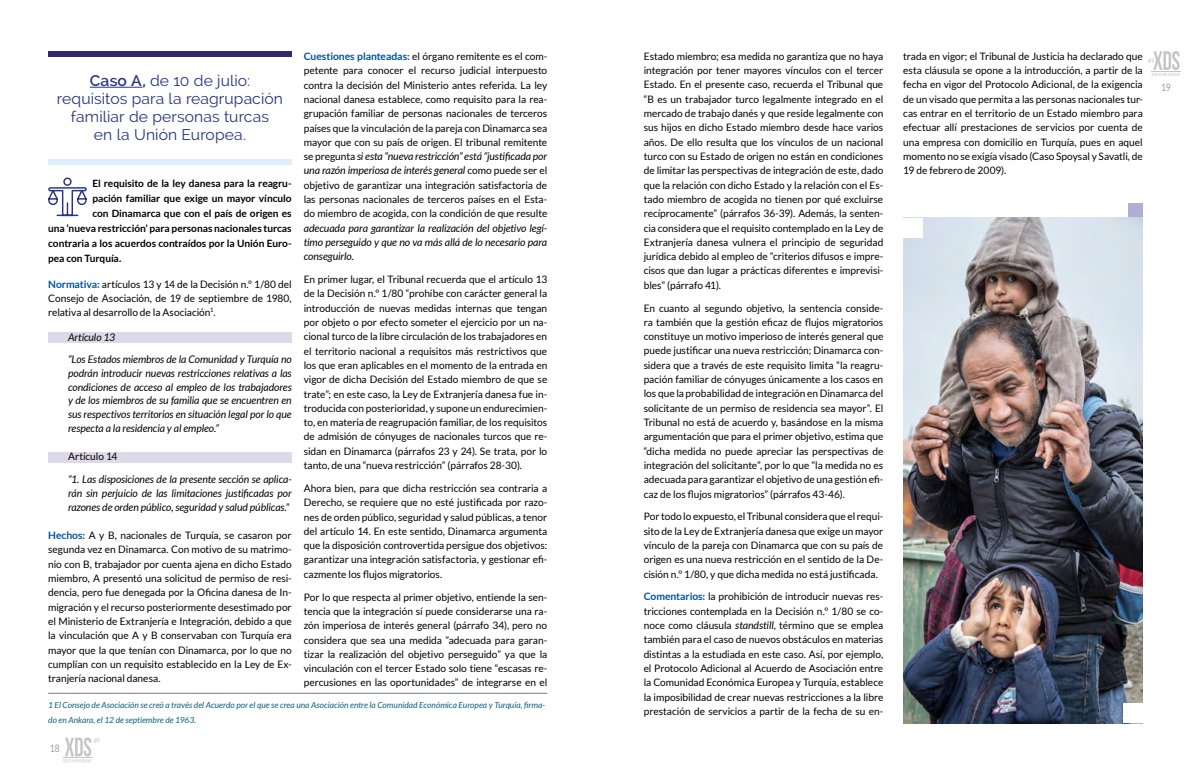
<style>
.page{position:relative;width:1191px;height:780px;background:#fff}
.page>*{position:absolute;margin:0;border:0;box-sizing:border-box;transform-origin:0 0}
.t1{font:15.4px/18px "Raleway";letter-spacing:.005em;color:#283583;text-align:center}
.t2{font:italic 10.5px/13.8px "Lato";letter-spacing:-.01em;color:#000;text-align:justify}
.t3{font:10.3px/14.3px "Lato";letter-spacing:-.005em;color:#000;text-align:justify}
.t4{font:10.3px "Lato";color:#9d9d9c;scale:.84 1}
.t5{font:700 10px "Lato";letter-spacing:-.005em;color:#000}
.t6{font:italic 8.4px/15px "Lato";color:#08627e}
.t7{font:6.9px "Lato";color:#c6c6c6;scale:.76 1}
.t8{font:6.3px "Lato";color:#c6c6c6;scale:.83 1}
.s1{font-weight:700;font-size:10.2px;color:#0052a1}
.s2{font-style:normal;font-size:10.3px}
.s3{font-weight:600}
.s4{font-style:italic;font-size:10.5px}
</style>
<div class="page">
<svg style="left:1151px;top:51px;width:29px;height:25px"></svg>
<svg style="left:63px;top:737px;width:29px;height:25px"></svg>
<hr style="left:90px;top:87px;width:52px;height:1px;background:#283583">
<div style="left:48px;top:332px;width:244px;height:11px;background:#ded9e9"></div>
<div style="left:48px;top:452px;width:244px;height:10px;background:#ded9e9"></div>
<hr style="left:48px;top:693px;width:499px;height:1px;background:#7c7b7b">
<div style="left:48px;top:159px;width:243px;height:5px;background:#deeffa"></div>
<div style="left:48px;top:51px;width:244px;height:5px;background:#312a71"></div>
<svg style="left:48px;top:177px;width:39px;height:40px"></svg>
<div style="left:1128px;top:203px;width:14px;height:15px;background:#b1aed3"></div>
<img style="left:903px;top:218px;width:239px;height:505px">
<div style="left:903px;top:218px;width:20px;height:19px;background:#fff"></div>
<div style="left:1123px;top:703px;width:19px;height:20px;background:#fff"></div>
<p class="t3" style="left:304px;top:49px;width:245px"><span class="s1">Cuestiones planteadas:</span> el órgano remitente es el com&shy;petente para conocer el recurso judicial interpuesto contra la decisión del Ministerio antes referida. La ley nacional danesa establece, como requisito para la rea&shy;grupación familiar de personas nacionales de terceros países que la vinculación de la pareja con Dinamarca sea mayor que con su país de origen. El tribunal remitente</p>
<p class="t2" style="left:304px;top:149px;width:245px;line-height:14.3px"><span class="s2">se pregunta</span> si esta “nueva restricción” está “justificada por una razón imperiosa de interés general <span class="s2">como puede ser el</span></p>
<p class="t3" style="left:304px;top:178px;width:245px">objetivo de garantizar una integración satisfactoria de las personas nacionales de terceros países en el Esta&shy;do miembro de acogida, con la condición de que resulte</p>
<p class="t2" style="left:304px;top:221px;width:245px;line-height:14.3px">adecuada para garantizar la realización del objetivo legí&shy;timo perseguido y que no va más allá de lo necesario para conseguirlo.</p>
<p class="t3" style="left:304px;top:272px;width:245px">En primer lugar, el Tribunal recuerda que el artículo 13 de la Decisión n.º 1/80 “prohíbe con carácter general la introducción de nuevas medidas internas que tengan por objeto o por efecto someter el ejercicio por un na&shy;cional turco de la libre circulación de los trabajadores en el territorio nacional a requisitos más restrictivos que los que eran aplicables en el momento de la entrada en vigor de dicha Decisión del Estado miembro de que se trate”; en este caso, la Ley de Extranjería danesa fue in&shy;troducida con posterioridad, y supone un endurecimien&shy;to, en materia de reagrupación familiar, de los requisitos de admisión de cónyuges de nacionales turcos que re&shy;sidan en Dinamarca (párrafos 23 y 24). Se trata, por lo tanto, de una “nueva restricción” (párrafos 28-30).</p>
<p class="t3" style="left:304px;top:481px;width:245px">Ahora bien, para que dicha restricción sea contraria a Derecho, se requiere que no esté justificada por razo&shy;nes de orden público, seguridad y salud públicas, a tenor del artículo 14. En este sentido, Dinamarca argumenta que la disposición controvertida persigue dos objetivos: garantizar una integración satisfactoria, y gestionar efi&shy;cazmente los flujos migratorios.</p>
<p class="t3" style="left:304px;top:589px;width:245px">Por lo que respecta al primer objetivo, entiende la sen&shy;tencia que la integración sí puede considerarse una ra&shy;zón imperiosa de interés general (párrafo 34), pero no considera que sea una medida “adecuada para garan&shy;tizar la realización del objetivo perseguido” ya que la vinculación con el tercer Estado solo tiene “escasas re&shy;percusiones en las oportunidades” de integrarse en el</p>
<h1 class="t1" style="left:57px;top:71px;width:227px"><span class="s3">Caso A,</span> de 10 de julio: requisitos para la reagrupación familiar de personas turcas<br>en la Unión Europea.</h1>
<p class="t5" style="left:92px;top:177px;width:201px">El requisito de la ley danesa para la reagru-</p>
<p class="t5" style="left:92px;top:192px;width:201px">pación familiar que exige un mayor vínculo</p>
<p class="t5" style="left:92px;top:207px;width:201px">con Dinamarca que con el país de origen es</p>
<p class="t5" style="left:48px;top:222px;width:245px">una ‘nueva restricción’ para personas nacionales turcas</p>
<p class="t5" style="left:48px;top:237px;width:245px">contraria a los acuerdos contraídos por la Unión Euro-</p>
<p class="t5" style="left:48px;top:252px;width:75px">pea con Turquía.</p>
<p class="t3" style="left:48px;top:277px;width:245px;line-height:14px"><span class="s1">Normativa:</span> artículos 13 y 14 de la Decisión n.º 1/80 del Consejo de Asociación, de 19 de septiembre de 1980, relativa al desarrollo de la Asociación<sup>1</sup>.</p>
<p class="t2" style="left:68px;top:326px;width:225px;line-height:22.3px">Artículo 13<br>“Los Estados miembros de la Comunidad y Turquía no</p>
<p class="t2" style="left:68px;top:366px;width:225px">podrán introducir nuevas restricciones relativas a las condiciones de acceso al empleo de los trabajadores y de los miembros de su familia que se encuentren en sus respectivos territorios en situación legal por lo que respecta a la residencia y al empleo.”</p>
<p class="t3" style="left:68px;top:449px;width:51px">Artículo 14</p>
<p class="t2" style="left:68px;top:472px;width:225px">“1. Las disposiciones de la presente sección se aplica&shy;rán sin perjuicio de las limitaciones justificadas por razones de orden público, seguridad y salud públicas<span class="s2">.”</span></p>
<p class="t3" style="left:48px;top:528px;width:245px"><span class="s1">Hechos:</span> A y B, nacionales de Turquía, se casaron por segunda vez en Dinamarca. Con motivo de su matrimo&shy;nio con B, trabajador por cuenta ajena en dicho Estado miembro, A presentó una solicitud de permiso de resi&shy;dencia, pero fue denegada por la Oficina danesa de In&shy;migración y el recurso posteriormente desestimado por el Ministerio de Extranjería e Integración, debido a que la vinculación que A y B conservaban con Turquía era mayor que la que tenían con Dinamarca, por lo que no cumplían con un requisito establecido en la Ley de Ex&shy;tranjería nacional danesa.</p>
<p class="t6" style="left:48px;top:698px;width:498px">1 El Consejo de Asociación se creó a través del Acuerdo por el que se crea una Asociación entre la Comunidad Económica Europea y Turquía, firma&shy;do en Ankara, el 12 de septiembre de 1963.</p>
<p class="t4" style="left:50px;top:742px;width:13px">18</p>
<p class="t7" style="left:94px;top:736px;width:9px">#9</p>
<p class="t3" style="left:643px;top:49px;width:241px">Estado miembro; esa medida no garantiza que no haya integración por tener mayores vínculos con el tercer Estado. En el presente caso, recuerda el Tribunal que “B es un trabajador turco legalmente integrado en el mercado de trabajo danés y que reside legalmente con sus hijos en dicho Estado miembro desde hace varios años. De ello resulta que los vínculos de un nacional turco con su Estado de origen no están en condiciones de limitar las perspectivas de integración de este, dado que la relación con dicho Estado y la relación con el Es&shy;tado miembro de acogida no tienen por qué excluirse recíprocamente” (párrafos 36-39). Además, la senten&shy;cia considera que el requisito contemplado en la Ley de Extranjería danesa vulnera el principio de seguridad jurídica debido al empleo de “criterios difusos e impre&shy;cisos que dan lugar a prácticas diferentes e imprevisi&shy;bles” (párrafo 41).</p>
<p class="t3" style="left:643px;top:300px;width:241px">En cuanto al segundo objetivo, la sentencia conside&shy;ra también que la gestión eficaz de flujos migratorios constituye un motivo imperioso de interés general que puede justificar una nueva restricción; Dinamarca con&shy;sidera que a través de este requisito limita “la reagru&shy;pación familiar de cónyuges únicamente a los casos en los que la probabilidad de integración en Dinamarca del solicitante de un permiso de residencia sea mayor”. El Tribunal no está de acuerdo y, basándose en la misma argumentación que para el primer objetivo, estima que “dicha medida no puede apreciar las perspectivas de integración del solicitante”, por lo que “la medida no es adecuada para garantizar el objetivo de una gestión efi&shy;caz de los flujos migratorios” (párrafos 43-46).</p>
<p class="t3" style="left:643px;top:509px;width:241px">Por todo lo expuesto, el Tribunal considera que el requi&shy;sito de la Ley de Extranjería danesa que exige un mayor vínculo de la pareja con Dinamarca que con su país de origen es una nueva restricción en el sentido de la De&shy;cisión n.º 1/80, y que dicha medida no está justificada.</p>
<p class="t3" style="left:643px;top:589px;width:241px"><span class="s1">Comentarios:</span> la prohibición de introducir nuevas res&shy;tricciones contemplada en la Decisión n.º 1/80 se co&shy;noce como cláusula <span class="s4">standstill</span>, término que se emplea también para el caso de nuevos obstáculos en materias distintas a la estudiada en este caso. Así, por ejemplo, el Protocolo Adicional al Acuerdo de Asociación entre la Comunidad Económica Europea y Turquía, establece la imposibilidad de crear nuevas restricciones a la libre prestación de servicios a partir de la fecha de su en-</p>
<p class="t3" style="left:903px;top:49px;width:241px">trada en vigor; el Tribunal de Justicia ha declarado que esta cláusula se opone a la introducción, a partir de la fecha en vigor del Protocolo Adicional, de la exigencia de un visado que permita a las personas nacionales tur&shy;cas entrar en el territorio de un Estado miembro para efectuar allí prestaciones de servicios por cuenta de una empresa con domicilio en Turquía, pues en aquel momento no se exigía visado (Caso Spoysal y Savatli, de 19 de febrero de 2009).</p>
<p class="t8" style="left:1148px;top:57px;width:9px">#9</p>
<p class="t4" style="left:1161px;top:82px;width:13px">19</p>
</div>
